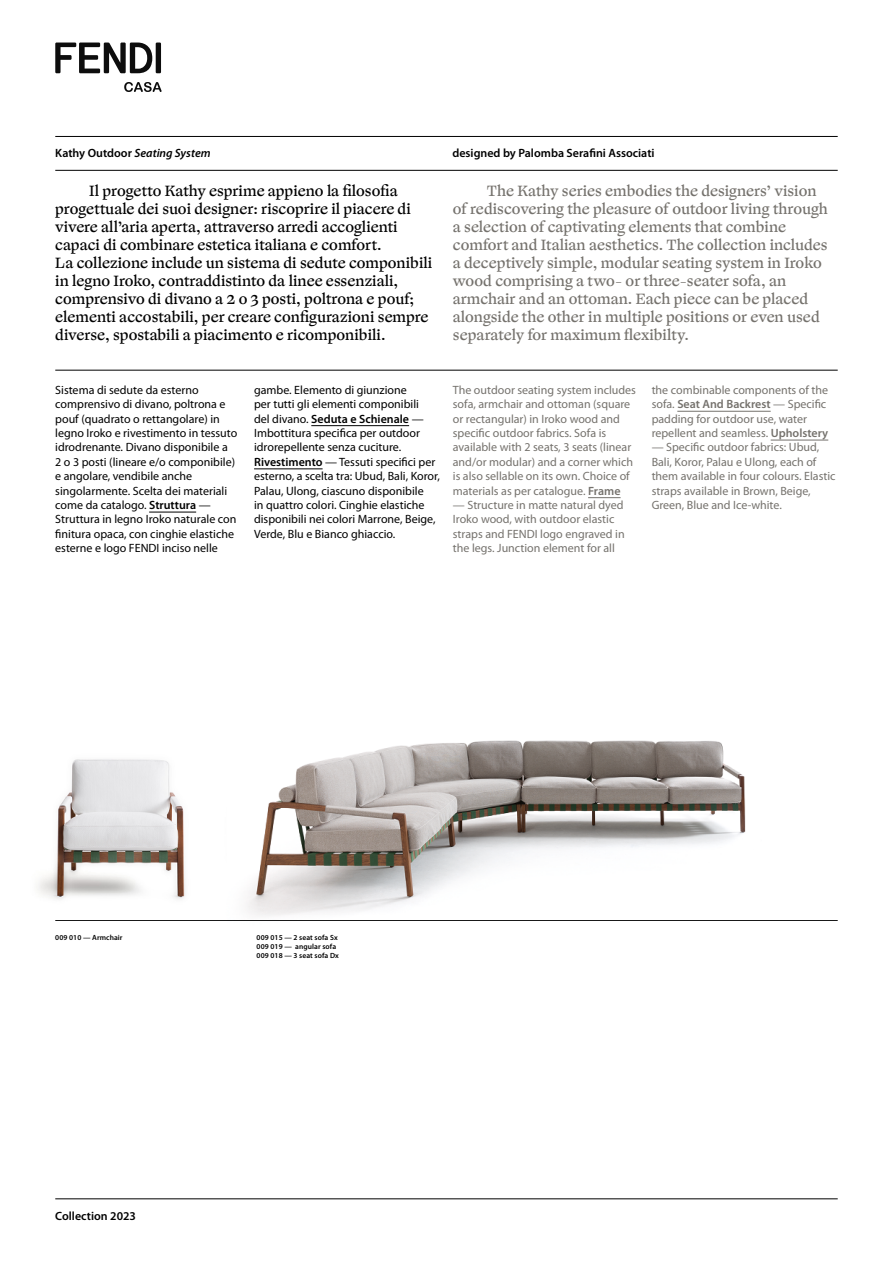
<style>
.page{position:relative;width:893px;height:1263px;background:#fff}
.page>*{position:absolute;margin:0;border:0;box-sizing:border-box;transform-origin:0 0}
.t1{font:15px/18px "Ogg Text";color:#000}
.t2{font:15px/18px "Ogg Text";color:#75726d}
.t3{font:12px/14.4px "Myriad Pro";color:#000}
.t4{font:12px/14.4px "Myriad Pro";color:#75726d}
.t5{font:600 12px "Myriad Pro";color:#000}
.t6{font:italic 600 12px "Myriad Pro";color:#000}
.t7{font:600 7.5px/9px "Myriad Pro";letter-spacing:.01em;color:#000}
.s1{font-style:normal}
.s2{font-weight:600}
</style>
<div class="page">
<img style="left:246px;top:740px;width:500px;height:176px">
<img style="left:37px;top:759px;width:148px;height:140px">
<hr style="left:149px;top:512px;width:47px;height:1px;background:#000">
<hr style="left:311px;top:425px;width:98px;height:1px;background:#000">
<hr style="left:254px;top:468px;width:69px;height:1px;background:#000">
<hr style="left:588px;top:497px;width:33px;height:1px;background:#75726d">
<hr style="left:677px;top:411px;width:94px;height:1px;background:#75726d">
<hr style="left:771px;top:440px;width:57px;height:1px;background:#75726d">
<hr style="left:55px;top:136px;width:783px;height:1px;background:#000">
<hr style="left:55px;top:170px;width:783px;height:1px;background:#000">
<hr style="left:55px;top:370px;width:783px;height:1px;background:#000">
<hr style="left:55px;top:920px;width:783px;height:1px;background:#000">
<hr style="left:55px;top:1198px;width:783px;height:1px;background:#000">
<div style="left:156px;top:43px;width:5px;height:30px;background:#0d0d0d"></div>
<svg style="left:55px;top:43px;width:97px;height:30px"></svg>
<svg style="left:124px;top:82px;width:38px;height:10px"></svg>
<p class="t6" style="left:55px;top:147px;width:157px"><span class="s1">Kathy Outdoor</span> Seating System</p>
<p class="t5" style="left:452px;top:147px;width:204px">designed by Palomba Serafini Associati</p>
<p class="t1" style="left:55px;top:182px;width:379px;text-indent:34px">Il progetto Kathy esprime appieno la filosofia progettuale dei suoi designer: riscoprire il piacere di vivere all’aria aperta, attraverso arredi accoglienti capaci di combinare estetica italiana e comfort.<br>La collezione include un sistema di sedute componibili in legno Iroko, contraddistinto da linee essenziali, comprensivo di divano a 2 o 3 posti, poltrona e pouf; elementi accostabili, per creare configurazioni sempre diverse, spostabili a piacimento e ricomponibili.</p>
<p class="t2" style="left:453px;top:182px;width:377px;text-indent:34px">The Kathy series embodies the designers’ vision of rediscovering the pleasure of outdoor living through a selection of captivating elements that combine comfort and Italian aesthetics. The collection includes a deceptively simple, modular seating system in Iroko wood comprising a two- or three-seater sofa, an armchair and an ottoman. Each piece can be placed alongside the other in multiple positions or even used separately for maximum flexibilty.</p>
<p class="t3" style="left:55px;top:383px;width:184px">Sistema di sedute da esterno comprensivo di divano, poltrona e pouf (quadrato o rettangolare) in legno Iroko e rivestimento in tessuto idrodrenante. Divano disponibile a<br>2 o 3 posti (lineare e/o componibile) e angolare, vendibile anche singolarmente. Scelta dei materiali come da catalogo. <span class="s2">Struttura</span> — Struttura in legno Iroko naturale con finitura opaca, con cinghie elastiche esterne e logo FENDI inciso nelle</p>
<p class="t3" style="left:254px;top:383px;width:187px">gambe. Elemento di giunzione<br>per tutti gli elementi componibili<br>del divano. <span class="s2">Seduta e Schienale</span> — Imbottitura specifica per outdoor idrorepellente senza cuciture.<br><span class="s2">Rivestimento</span> — Tessuti specifici per esterno, a scelta tra: Ubud, Bali, Koror, Palau, Ulong, ciascuno disponibile<br>in quattro colori. Cinghie elastiche disponibili nei colori Marrone, Beige, Verde, Blu e Bianco ghiaccio.</p>
<p class="t4" style="left:453px;top:383px;width:185px">The outdoor seating system includes sofa, armchair and ottoman (square or rectangular) in Iroko wood and specific outdoor fabrics. Sofa is available with 2 seats, 3 seats (linear and/or modular) and a corner which is also sellable on its own. Choice of materials as per catalogue. <span class="s2">Frame</span></p>
<p class="t4" style="left:453px;top:498px;width:173px">— Structure in matte natural dyed Iroko wood, with outdoor elastic straps and FENDI logo engraved in the legs. Junction element for all</p>
<p class="t4" style="left:652px;top:383px;width:178px">the combinable components of the sofa. <span class="s2">Seat And Backrest</span> — Specific padding for outdoor use, water repellent and seamless. <span class="s2">Upholstery</span></p>
<p class="t4" style="left:652px;top:440px;width:185px">— Specific outdoor fabrics: Ubud, Bali, Koror, Palau e Ulong, each of them available in four colours. Elastic straps available in Brown, Beige, Green, Blue and Ice-white.</p>
<p class="t7" style="left:55px;top:933px;width:69px">009 010 — Armchair</p>
<p class="t5" style="left:55px;top:1210px;width:82px">Collection 2023</p>
<p class="t7" style="left:257px;top:933px;width:84px">009 015 — 2 seat sofa Sx<br>009 019 — angular sofa<br>009 018 — 3 seat sofa Dx</p>
</div>
